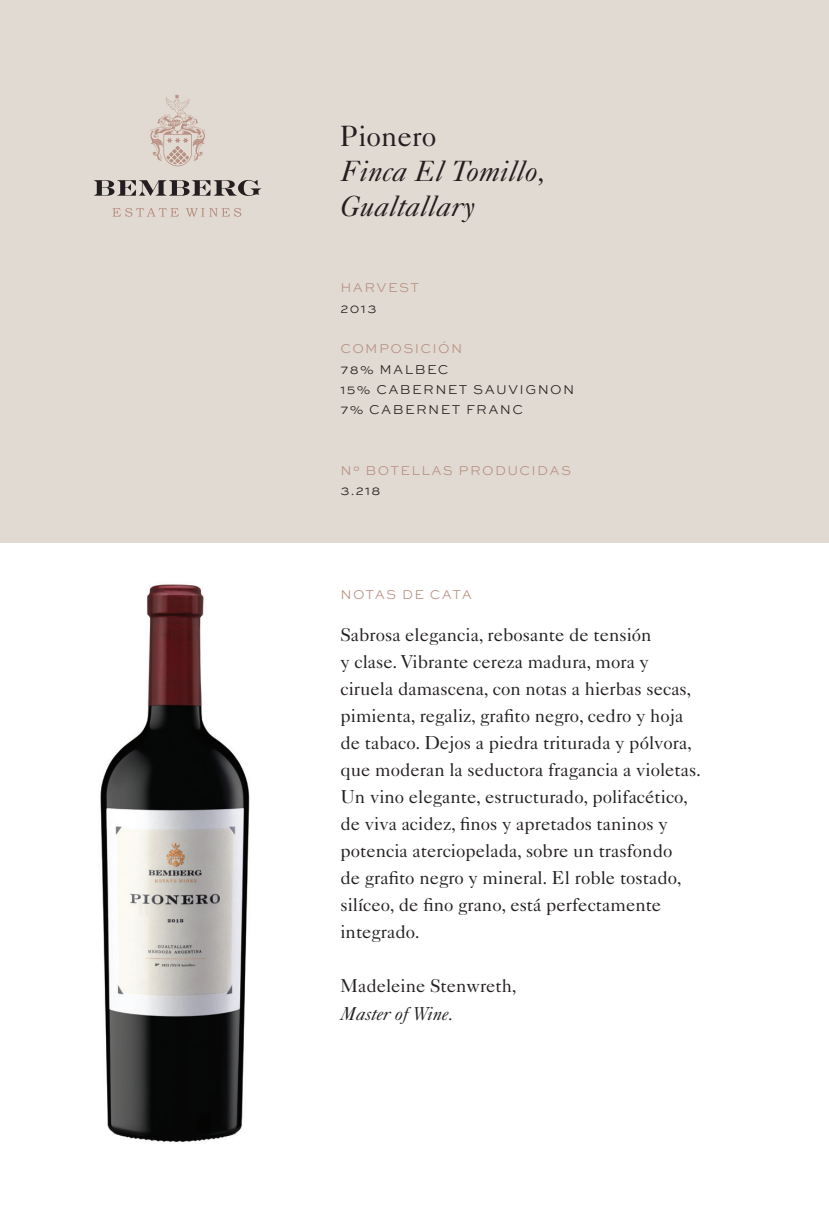
<style>
.page{position:relative;width:829px;height:1212px;background:#fff}
.page>*{position:absolute;margin:0;border:0;box-sizing:border-box;transform-origin:0 0}
.t1{font:italic 29.25px/35.1px "Caslon 540 LT Std";color:#231f20}
.t2{font:29.25px "Caslon 540 LT Std";color:#231f20}
.t3{font:18.68px/27px "Caslon 540 LT Std";color:#231f20}
.t4{font:italic 18.68px "Caslon 540 LT Std";color:#231f20}
.t5{font:300 13.5px/20.2px "Sweet Sans Pro";letter-spacing:.1em;color:#231f20}
.t6{font:300 13.5px "Sweet Sans Pro";letter-spacing:.1em;color:#b88f81}
</style>
<div class="page">
<div style="left:0;top:0;width:829px;height:542px;background:#e1dad2"></div>
<img style="left:100px;top:584px;width:150px;height:558px">
<svg style="left:113px;top:208px;width:66px;height:9px"></svg>
<svg style="left:186px;top:208px;width:55px;height:9px"></svg>
<svg style="left:94px;top:180px;width:167px;height:16px"></svg>
<svg style="left:150px;top:94px;width:55px;height:72px"></svg>
<h1 class="t2" style="left:340px;top:118px;width:97px">Pionero</h1>
<h1 class="t1" style="left:340px;top:153px;width:206px">Finca El Tomillo,<br>Gualtallary</h1>
<p class="t6" style="left:340px;top:278px;width:80px">HARVEST</p>
<p class="t5" style="left:340px;top:298px;width:37px">2013</p>
<p class="t6" style="left:340px;top:339px;width:123px">COMPOSICIÓN</p>
<p class="t5" style="left:340px;top:358px;width:235px">78% MALBEC<br>15% CABERNET SAUVIGNON<br>7% CABERNET FRANC</p>
<p class="t6" style="left:340px;top:461px;width:232px">N° BOTELLAS PRODUCIDAS</p>
<p class="t5" style="left:340px;top:480px;width:42px">3.218</p>
<p class="t6" style="left:340px;top:584px;width:133px">NOTAS DE CATA</p>
<p class="t3" style="left:340px;top:621px;width:362px">Sabrosa elegancia, rebosante de tensión<br>y clase. Vibrante cereza madura, mora y ciruela damascena, con notas a hierbas secas, pimienta, regaliz, grafito negro, cedro y hoja de tabaco. Dejos a piedra triturada y pólvora, que moderan la seductora fragancia a violetas.<br>Un vino elegante, estructurado, polifacético, de viva acidez, finos y apretados taninos y potencia aterciopelada, sobre un trasfondo<br>de grafito negro y mineral. El roble tostado, silíceo, de fino grano, está perfectamente integrado.</p>
<p class="t3" style="left:340px;top:972px;width:178px">Madeleine Stenwreth,</p>
<p class="t4" style="left:340px;top:1002px;width:114px">Master of Wine.</p>
</div>
